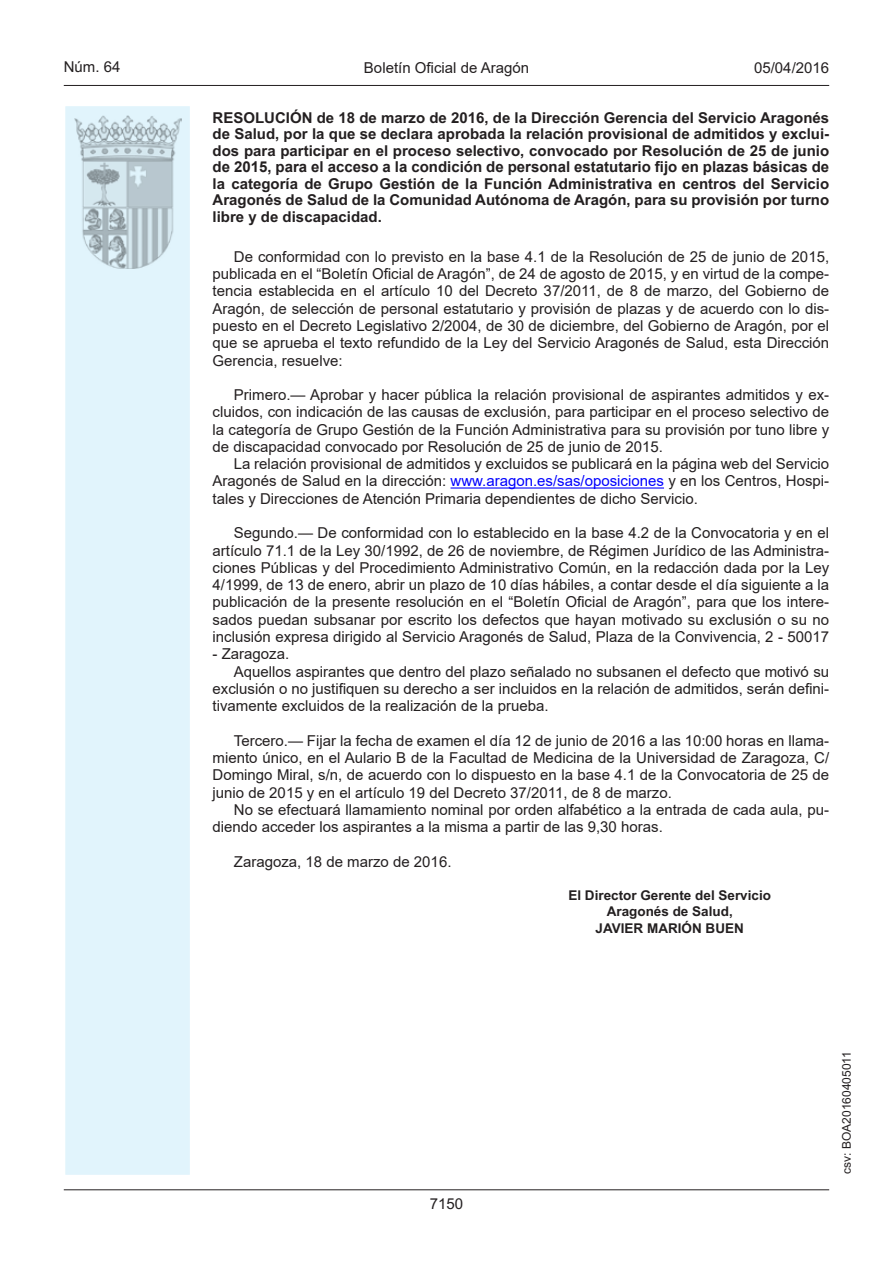
<style>
.page{position:relative;width:893px;height:1263px;background:#fff}
.page>*{position:absolute;margin:0;border:0;box-sizing:border-box;transform-origin:0 0}
.t1{font:15px/17.2px "Arial MT2";color:#231f20;text-align:justify}
.t2{font:700 15px/16.5px "Arial";color:#231f20;text-align:justify}
.t3{font:15px "Arial Bold MT2";color:#231f20}
.t4{font:15px "Arial";color:#231f20}
.t5{font:700 13.5px/16.5px "Arial";color:#231f20;text-align:center}
.t6{font:12px "Arial";color:#231f20}
.s1{color:#00f}
.s2{font-family:"Arial"}
</style>
<div class="page">
<hr style="left:64px;top:85px;width:765px;height:1px;background:#231f20">
<div style="left:64px;top:105px;width:127px;height:1071px;background:#e1f4fc;border:2px solid #fff"></div>
<img style="left:75px;top:115px;width:106px;height:153px">
<hr style="left:64px;top:1189px;width:765px;height:1px;background:#231f20">
<hr style="left:451px;top:487px;width:213px;height:2px;background:#00f">
<p class="t4" style="left:64px;top:57px;width:58px">Núm. 64</p>
<p class="t1" style="left:364px;top:59px;width:167px">Boletín Oficial de Aragón</p>
<p class="t4" style="left:754px;top:57px;width:77px">05/04/2016</p>
<p class="t2" style="left:213px;top:110px;width:618px">RESOLUCIÓN de 18 de marzo de 2016, de la Dirección Gerencia del Servicio Aragonés de Salud, por la que se declara aprobada la relación provisional de admitidos y exclui&shy;dos para participar en el proceso selectivo, convocado por Resolución de 25 de junio</p>
<p class="t3" style="left:213px;top:157px;width:618px">de 2015, para el acceso a la condición de personal estatutario fijo en plazas básicas de</p>
<p class="t2" style="left:213px;top:176px;width:618px">la categoría de Grupo Gestión de la Función Administrativa en centros del Servicio Aragonés de Salud de la Comunidad Autónoma de Aragón, para su provisión por turno libre y de discapacidad.</p>
<p class="t1" style="left:213px;top:248px;width:618px;text-indent:21px">De conformidad con lo previsto en la base 4.1 de la Resolución de 25 de junio de 2015, publicada en el “Boletín Oficial de Aragón”, de 24 de agosto de 2015, y en virtud de la compe&shy;tencia establecida en el artículo 10 del Decreto 37/2011, de 8 de marzo, del Gobierno de Aragón, de selección de personal estatutario y provisión de plazas y de acuerdo con lo dis&shy;puesto en el Decreto Legislativo 2/2004, de 30 de diciembre, del Gobierno de Aragón, por el que se aprueba el texto refundido de la Ley del Servicio Aragonés de Salud, esta Dirección Gerencia, resuelve:</p>
<p class="t1" style="left:213px;top:386px;width:618px;text-indent:21px">Primero.— Aprobar y hacer pública la relación provisional de aspirantes admitidos y ex&shy;cluidos, con indicación de las causas de exclusión, para participar en el proceso selectivo de la categoría de Grupo Gestión de la Función Administrativa para su provisión por tuno libre y de discapacidad convocado por Resolución de 25 de junio de 2015.</p>
<p class="t1" style="left:213px;top:455px;width:618px;text-indent:21px">La relación provisional de admitidos y excluidos se publicará en la página web del Servicio Aragonés de Salud en la dirección: <span class="s1">www.aragon.es/sas/oposiciones</span> y en los Centros, Hospi&shy;tales y Direcciones de Atención Primaria dependientes de dicho Servicio.</p>
<p class="t1" style="left:213px;top:524px;width:618px;text-indent:21px">Segundo.— De conformidad con lo establecido en la base 4.2 de la Convocatoria y en el artículo 71.1 de la Ley 30/1992, de 26 de noviembre, de Régimen Jurídico de las Administra&shy;ciones Públicas y del Procedimiento Administrativo Común, en la redacción dada por la Ley 4/1999, de 13 de enero, abrir un plazo de 10 días hábiles, a contar desde el día siguiente a la publicación de la presente resolución en el “Boletín Oficial de Aragón”, para que los intere&shy;sados puedan subsanar por escrito los defectos que hayan motivado su exclusión o su no inclusión expresa dirigido al Servicio Aragonés de Salud, Plaza de la Convivencia, 2 - 50017</p>
<p class="t1" style="left:213px;top:645px;width:78px">- Zaragoza.</p>
<p class="t1" style="left:234px;top:662px;width:597px">Aquellos aspirantes que dentro del plazo señalado no subsanen el defecto que motivó su</p>
<p class="t1" style="left:213px;top:680px;width:618px">exclusión o no justifiquen su derecho a ser incluidos en la relación de admitidos, serán defini<span class="s2">-</span></p>
<p class="t1" style="left:213px;top:697px;width:337px">tivamente excluidos de la realización de la prueba.</p>
<p class="t1" style="left:213px;top:732px;width:618px;text-indent:21px">Tercero.— Fijar la fecha de examen el día 12 de junio de 2016 a las 10:00 horas en llama&shy;miento único, en el Aulario B de la Facultad de Medicina de la Universidad de Zaragoza, C/ Domingo Miral, s/n, de acuerdo con lo dispuesto en la base 4.1 de la Convocatoria de 25 de junio de 2015 y en el artículo 19 del Decreto 37/2011, de 8 de marzo.</p>
<p class="t1" style="left:213px;top:801px;width:618px;text-indent:21px">No se efectuará llamamiento nominal por orden alfabético a la entrada de cada aula, pu&shy;diendo acceder los aspirantes a la misma a partir de las 9,30 horas.</p>
<p class="t1" style="left:234px;top:853px;width:219px">Zaragoza, 18 de marzo de 2016.</p>
<p class="t5" style="left:568px;top:887px;width:204px">El Director Gerente del Servicio<br>Aragonés de Salud,<br>JAVIER MARIÓN BUEN</p>
<p class="t4" style="left:430px;top:1193px;width:35px">7150</p>
<p class="t6" style="left:838px;top:1174px;width:124px;rotate:-90deg">csv: BOA20160405011</p>
</div>
